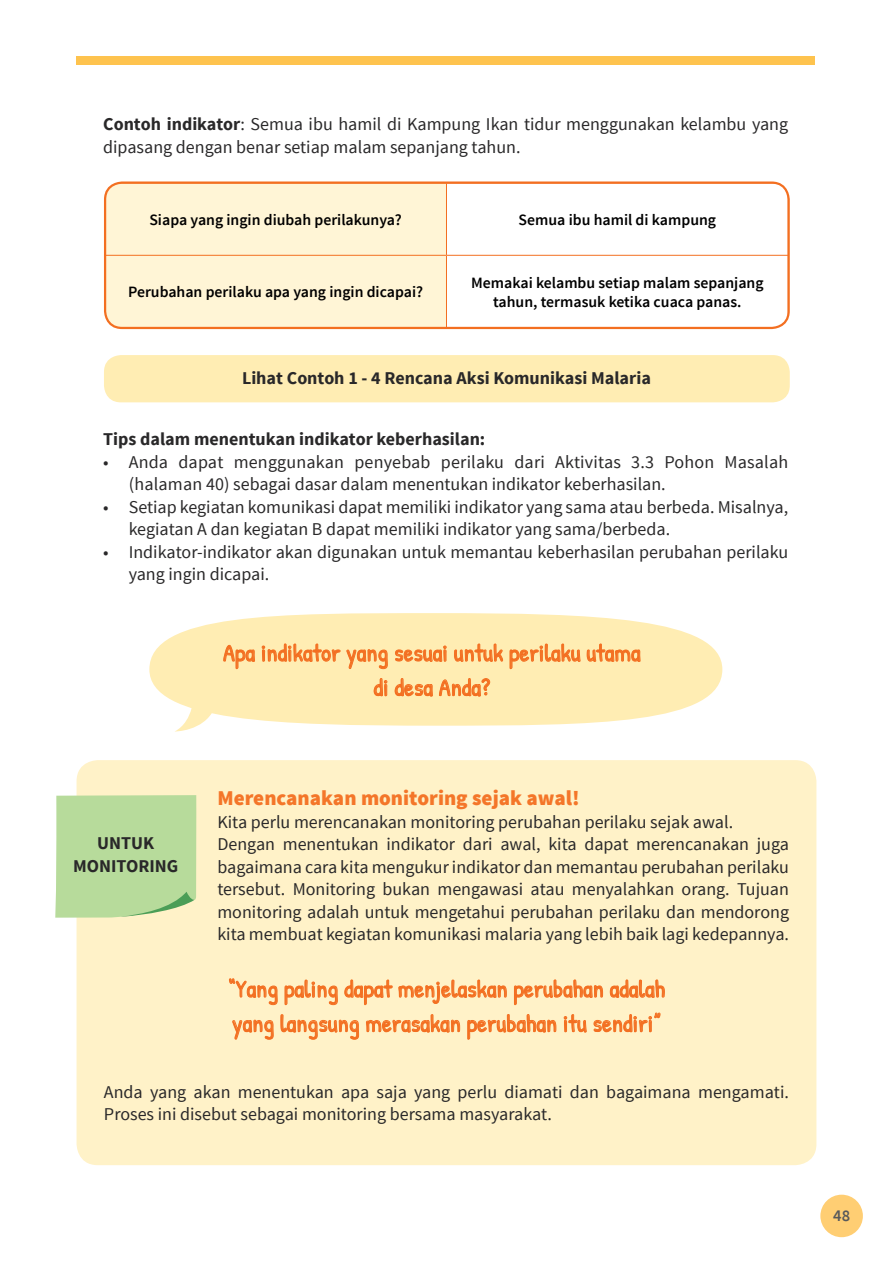
<style>
.page{position:relative;width:893px;height:1263px;background:#fff}
.page>*{position:absolute;margin:0;border:0;box-sizing:border-box;transform-origin:0 0}
.t1{font:24px/34.5px "Patrick Hand";letter-spacing:.01em;color:#f36f21}
.t2{font:900 21px "Source Sans Pro";color:#f47629}
.t3{font:18px/22.5px "Source Sans Pro";color:#292829}
.t4{font:700 18px/22.5px "Source Sans Pro";color:#292829;text-align:center}
.t5{font:600 16.5px "Source Sans Pro";color:#58595b}
.t6{font:600 15.75px/19.5px "Source Sans Pro";color:#000;text-align:center}
.s1{font-weight:700}
</style>
<div class="page">
<div style="left:104px;top:355px;width:686px;height:47px;background:#ffedb3;border-radius:17px"></div>
<div style="left:107px;top:184px;width:339px;height:143px;background:#fff5d6"></div>
<svg style="left:447px;top:184px;width:340px;height:142px"></svg>
<hr style="left:788px;top:183px;width:1px;height:72px;background:#f36f21">
<hr style="left:105px;top:183px;width:341px;height:1px;background:#f36f21">
<hr style="left:105px;top:183px;width:1px;height:72px;background:#f36f21">
<hr style="left:446px;top:183px;width:343px;height:1px;background:#f36f21">
<hr style="left:446px;top:183px;width:1px;height:72px;background:#f36f21">
<hr style="left:105px;top:255px;width:341px;height:1px;background:#f36f21">
<hr style="left:105px;top:256px;width:1px;height:71px;background:#f36f21">
<hr style="left:105px;top:327px;width:341px;height:1px;background:#f36f21">
<hr style="left:446px;top:255px;width:343px;height:1px;background:#f36f21">
<hr style="left:446px;top:256px;width:1px;height:71px;background:#f36f21">
<hr style="left:788px;top:256px;width:1px;height:71px;background:#f36f21">
<hr style="left:446px;top:327px;width:343px;height:1px;background:#f36f21">
<div style="left:104px;top:181px;width:686px;height:148px;border:2px solid #f36f21;border-radius:17px"></div>
<div style="left:77px;top:760px;width:739px;height:405px;background:#fff2c8;border-radius:21px"></div>
<svg style="left:229px;top:978px;width:436px;height:62px"></svg>
<svg style="left:55px;top:795px;width:141px;height:123px;background:#b8db9c"></svg>
<div style="left:149px;top:613px;width:573px;height:113px;background:#ffedb3;border-radius:50%"></div>
<svg style="left:175px;top:693px;width:39px;height:38px"></svg>
<svg style="left:223px;top:645px;width:32px;height:24px"></svg>
<svg style="left:262px;top:644px;width:78px;height:18px"></svg>
<svg style="left:347px;top:649px;width:41px;height:20px"></svg>
<svg style="left:510px;top:644px;width:70px;height:26px"></svg>
<svg style="left:587px;top:644px;width:53px;height:18px"></svg>
<svg style="left:374px;top:678px;width:13px;height:19px"></svg>
<svg style="left:395px;top:644px;width:108px;height:53px"></svg>
<div style="left:77px;top:56px;width:738px;height:9px;background:#fec34e"></div>
<div style="left:820px;top:1195px;width:43px;height:42px;background:#ffce73;border-radius:50%"></div>
<p class="t3" style="left:103px;top:113px;width:686px"><span class="s1">Contoh indikator</span>: Semua ibu hamil di Kampung Ikan tidur menggunakan kelambu yang dipasang dengan benar setiap malam sepanjang tahun.</p>
<p class="t6" style="left:149px;top:210px;width:254px">Siapa yang ingin diubah perilakunya?</p>
<p class="t6" style="left:519px;top:210px;width:199px">Semua ibu hamil di kampung</p>
<p class="t6" style="left:128px;top:283px;width:297px">Perubahan perilaku apa yang ingin dicapai?</p>
<p class="t6" style="left:471px;top:273px;width:294px">Memakai kelambu setiap malam sepanjang tahun, termasuk ketika cuaca panas.</p>
<p class="t4" style="left:242px;top:367px;width:410px">Lihat Contoh 1 - 4 Rencana Aksi Komunikasi Malaria</p>
<p class="t4" style="left:103px;top:428px;width:384px">Tips dalam menentukan indikator keberhasilan:</p>
<p class="t3" style="left:129px;top:451px;width:661px;text-indent:-26px">• Anda dapat menggunakan penyebab perilaku dari Aktivitas 3.3 Pohon Masalah (halaman 40) sebagai dasar dalam menentukan indikator keberhasilan.</p>
<p class="t3" style="left:129px;top:496px;width:661px;text-indent:-26px">• Setiap kegiatan komunikasi dapat memiliki indikator yang sama atau berbeda. Misalnya, kegiatan A dan kegiatan B dapat memiliki indikator yang sama/berbeda.</p>
<p class="t3" style="left:129px;top:541px;width:661px;text-indent:-26px">• Indikator-indikator akan digunakan untuk memantau keberhasilan perubahan perilaku yang ingin dicapai.</p>
<p class="t4" style="left:73px;top:833px;width:107px">UNTUK<br>MONITORING</p>
<h1 class="t1" style="left:223px;top:635px;width:419px;text-align:center">Apa indikator yang sesuai untuk perilaku utama di desa Anda?</h1>
<p class="t2" style="left:217px;top:784px;width:364px">Merencanakan monitoring sejak awal!</p>
<p class="t3" style="left:217px;top:811px;width:573px">Kita perlu merencanakan monitoring perubahan perilaku sejak awal.<br>Dengan menentukan indikator dari awal, kita dapat merencanakan juga bagaimana cara kita mengukur indikator dan memantau perubahan perilaku tersebut. Monitoring bukan mengawasi atau menyalahkan orang. Tujuan monitoring adalah untuk mengetahui perubahan perilaku dan mendorong kita membuat kegiatan komunikasi malaria yang lebih baik lagi kedepannya.</p>
<h1 class="t1" style="left:228px;top:971px;width:438px">“Yang paling dapat menjelaskan perubahan adalah yang langsung merasakan perubahan itu sendiri”</h1>
<p class="t3" style="left:104px;top:1081px;width:686px">Anda yang akan menentukan apa saja yang perlu diamati dan bagaimana mengamati.<br>Proses ini disebut sebagai monitoring bersama masyarakat.</p>
<p class="t5" style="left:833px;top:1205px;width:19px">48</p>
</div>
